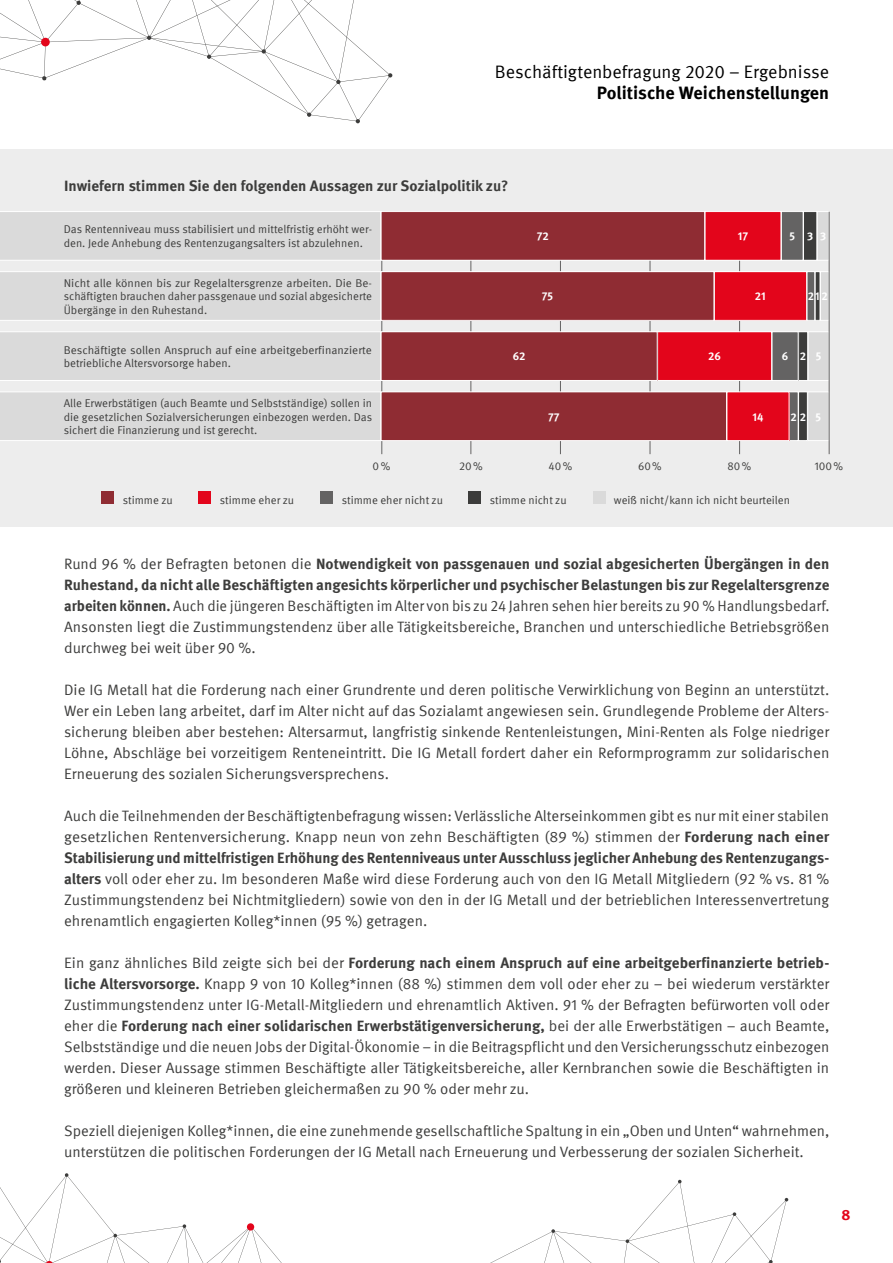
<style>
.page{position:relative;width:893px;height:1263px;background:#fff}
.page>*{position:absolute;margin:0;border:0;box-sizing:border-box;transform-origin:0 0}
.t1{font:18px "Meta IGM";color:#000}
.t2{font:700 18px "Meta IGM";color:#000}
.t3{font:15px/21px "Meta IGM";color:#3c3c3b;text-align:justify}
.t4{font:700 15px "Meta IGM";color:#3c3c3b}
.t5{font:700 15px "Meta IGM";color:#e3051b}
.t6{font:11.25px/13.5px "Meta IGM";color:#3c3c3b}
.t7{font:700 11.25px "Meta IGM";color:#fff}
.s1{font-weight:700}
</style>
<div class="page">
<svg style="left:0;top:0;width:392px;height:123px"></svg>
<svg style="left:490px;top:1180px;width:298px;height:83px"></svg>
<svg style="left:0;top:1173px;width:282px;height:90px"></svg>
<div style="left:247px;top:1223px;width:7px;height:7px;background:#e3051b;border-radius:50%"></div>
<div style="left:0;top:149px;width:893px;height:378px;background:#ededed"></div>
<hr style="left:471px;top:217px;width:1px;height:237px;background:#646363">
<hr style="left:382px;top:217px;width:1px;height:237px;background:#646363">
<hr style="left:560px;top:217px;width:1px;height:237px;background:#646363">
<hr style="left:650px;top:217px;width:1px;height:237px;background:#646363">
<hr style="left:739px;top:217px;width:1px;height:237px;background:#646363">
<div style="left:0;top:211px;width:381px;height:50px;background:#dadada"></div>
<div style="left:0;top:271px;width:381px;height:50px;background:#dadada"></div>
<div style="left:0;top:331px;width:381px;height:50px;background:#dadada"></div>
<div style="left:0;top:391px;width:381px;height:50px;background:#dadada"></div>
<div style="left:803px;top:212px;width:14px;height:48px;background:#3c3c3b"></div>
<div style="left:803px;top:211px;width:14px;height:49px;border:1px solid #fff"></div>
<div style="left:815px;top:272px;width:5px;height:48px;background:#3c3c3b"></div>
<div style="left:815px;top:271px;width:5px;height:50px;border:1px solid #fff"></div>
<div style="left:798px;top:332px;width:10px;height:48px;background:#3c3c3b"></div>
<div style="left:798px;top:332px;width:10px;height:49px;border:1px solid #fff"></div>
<div style="left:798px;top:392px;width:9px;height:49px;background:#3c3c3b"></div>
<div style="left:798px;top:392px;width:9px;height:49px;border:1px solid #fff"></div>
<div style="left:817px;top:212px;width:12px;height:48px;background:#dadada"></div>
<div style="left:817px;top:211px;width:12px;height:49px;border:1px solid #fff"></div>
<div style="left:820px;top:272px;width:9px;height:48px;background:#dadada"></div>
<div style="left:820px;top:271px;width:9px;height:50px;border:1px solid #fff"></div>
<div style="left:808px;top:332px;width:21px;height:48px;background:#dadada"></div>
<div style="left:808px;top:332px;width:21px;height:49px;border:1px solid #fff"></div>
<div style="left:808px;top:392px;width:21px;height:49px;background:#dadada"></div>
<div style="left:807px;top:392px;width:22px;height:49px;border:1px solid #fff"></div>
<div style="left:781px;top:212px;width:22px;height:48px;background:#646363"></div>
<div style="left:781px;top:211px;width:22px;height:49px;border:1px solid #fff"></div>
<div style="left:807px;top:272px;width:8px;height:48px;background:#646363"></div>
<div style="left:807px;top:271px;width:8px;height:50px;border:1px solid #fff"></div>
<div style="left:772px;top:332px;width:26px;height:48px;background:#646363"></div>
<div style="left:789px;top:392px;width:9px;height:49px;background:#646363"></div>
<div style="left:705px;top:212px;width:76px;height:48px;background:#e3051b"></div>
<div style="left:705px;top:211px;width:76px;height:49px;border:1px solid #fff"></div>
<div style="left:714px;top:272px;width:93px;height:48px;background:#e3051b"></div>
<div style="left:714px;top:271px;width:93px;height:50px;border:1px solid #fff"></div>
<div style="left:658px;top:332px;width:114px;height:48px;background:#e3051b"></div>
<div style="left:657px;top:332px;width:115px;height:49px;border:1px solid #fff"></div>
<div style="left:727px;top:392px;width:62px;height:49px;background:#e3051b"></div>
<div style="left:381px;top:212px;width:324px;height:48px;background:#8f2c33"></div>
<div style="left:381px;top:211px;width:324px;height:49px;border:1px solid #fff"></div>
<div style="left:381px;top:272px;width:333px;height:48px;background:#8f2c33"></div>
<div style="left:381px;top:271px;width:333px;height:50px;border:1px solid #fff"></div>
<div style="left:381px;top:332px;width:276px;height:48px;background:#8f2c33"></div>
<div style="left:381px;top:332px;width:276px;height:49px;border:1px solid #fff"></div>
<div style="left:381px;top:392px;width:345px;height:49px;background:#8f2c33"></div>
<div style="left:381px;top:392px;width:346px;height:49px;border:1px solid #fff"></div>
<hr style="left:829px;top:212px;width:1px;height:242px;background:#646363">
<div style="left:102px;top:491px;width:12px;height:13px;background:#8f2c33"></div>
<div style="left:199px;top:491px;width:12px;height:13px;background:#e3051b"></div>
<div style="left:320px;top:491px;width:13px;height:13px;background:#646363"></div>
<div style="left:468px;top:491px;width:13px;height:13px;background:#3c3c3b"></div>
<div style="left:593px;top:491px;width:12px;height:13px;background:#dadada"></div>
<p class="t1" style="left:495px;top:58px;width:336px">Beschäftigtenbefragung 2020 – Ergebnisse</p>
<p class="t2" style="left:597px;top:78px;width:234px">Politische Weichenstellungen</p>
<p class="t4" style="left:64px;top:174px;width:446px">Inwiefern stimmen Sie den folgenden Aussagen zur Sozialpolitik zu?</p>
<p class="t6" style="left:64px;top:222px;width:310px">Das Rentenniveau muss stabilisiert und mittelfristig erhöht wer&shy;den. Jede Anhebung des Rentenzugangsalters ist abzulehnen.</p>
<p class="t6" style="left:64px;top:275px;width:310px;text-align:justify">Nicht alle können bis zur Regelaltersgrenze arbeiten. Die Be&shy;schäftigten brauchen daher passgenaue und sozial abgesicherte Übergänge in den Ruhestand.</p>
<p class="t6" style="left:64px;top:342px;width:310px">Beschäftigte sollen Anspruch auf eine arbeitgeberfinanzierte betriebliche Altersvorsorge haben.</p>
<p class="t6" style="left:64px;top:396px;width:310px;text-align:justify">Alle Erwerbstätigen (auch Beamte und Selbstständige) sollen in die gesetzlichen Sozialversicherungen einbezogen werden. Das sichert die Finanzierung und ist gerecht.</p>
<p class="t6" style="left:373px;top:459px;width:19px">0%</p>
<p class="t6" style="left:459px;top:459px;width:25px">20%</p>
<p class="t6" style="left:549px;top:459px;width:25px">40%</p>
<p class="t6" style="left:638px;top:459px;width:25px">60%</p>
<p class="t6" style="left:728px;top:459px;width:25px">80%</p>
<p class="t6" style="left:814px;top:459px;width:30px">100%</p>
<p class="t7" style="left:537px;top:227px;width:14px">72</p>
<p class="t7" style="left:807px;top:227px;width:8px">3</p>
<p class="t7" style="left:820px;top:227px;width:8px">3</p>
<p class="t7" style="left:738px;top:227px;width:12px">17</p>
<p class="t7" style="left:789px;top:227px;width:7px">5</p>
<p class="t7" style="left:755px;top:288px;width:13px">21</p>
<p class="t7" style="left:808px;top:288px;width:22px">212</p>
<p class="t7" style="left:542px;top:288px;width:13px">75</p>
<p class="t7" style="left:513px;top:348px;width:14px">62</p>
<p class="t7" style="left:708px;top:348px;width:14px">26</p>
<p class="t7" style="left:782px;top:348px;width:8px">6</p>
<p class="t7" style="left:800px;top:348px;width:8px">2</p>
<p class="t7" style="left:816px;top:348px;width:7px">5</p>
<p class="t7" style="left:791px;top:408px;width:17px">22</p>
<p class="t7" style="left:752px;top:408px;width:13px">14</p>
<p class="t7" style="left:548px;top:408px;width:13px">77</p>
<p class="t7" style="left:816px;top:408px;width:7px">5</p>
<p class="t6" style="left:123px;top:493px;width:51px">stimme zu</p>
<p class="t6" style="left:220px;top:493px;width:76px">stimme eher zu</p>
<p class="t6" style="left:342px;top:493px;width:103px">stimme eher nicht zu</p>
<p class="t6" style="left:490px;top:493px;width:78px">stimme nicht zu</p>
<p class="t6" style="left:614px;top:493px;width:178px">weiß nicht/kann ich nicht beurteilen</p>
<p class="t3" style="left:64px;top:552px;width:767px">Rund 96 % der Befragten betonen die <span class="s1">Notwendigkeit von passgenauen und sozial abgesicherten Übergängen in den Ruhestand, da nicht alle Beschäftigten angesichts körperlicher und psychischer Belastungen bis zur Regelaltersgrenze arbeiten können.</span> Auch die jüngeren Beschäftigten im Alter von bis zu 24 Jahren sehen hier bereits zu 90 % Handlungsbedarf.<br>Ansonsten liegt die Zustimmungstendenz über alle Tätigkeitsbereiche, Branchen und unterschiedliche Betriebsgrößen durchweg bei weit über 90 %.</p>
<p class="t3" style="left:64px;top:678px;width:767px">Die IG Metall hat die Forderung nach einer Grundrente und deren politische Verwirklichung von Beginn an unterstützt.<br>Wer ein Leben lang arbeitet, darf im Alter nicht auf das Sozialamt angewiesen sein. Grundlegende Probleme der Alters&shy;sicherung bleiben aber bestehen: Altersarmut, langfristig sinkende Rentenleistungen, Mini-Renten als Folge niedriger Löhne, Abschläge bei vorzeitigem Renteneintritt. Die IG Metall fordert daher ein Reformprogramm zur solidarischen Erneuerung des sozialen Sicherungsversprechens.</p>
<p class="t3" style="left:64px;top:804px;width:767px">Auch die Teilnehmenden der Beschäftigtenbefragung wissen: Verlässliche Alterseinkommen gibt es nur mit einer stabilen gesetzlichen Rentenversicherung. Knapp neun von zehn Beschäftigten (89 %) stimmen der <span class="s1">Forderung nach einer Stabilisierung und mittelfristigen Erhöhung des Rentenniveaus unter Ausschluss jeglicher Anhebung des Rentenzugangs&shy;alters</span> voll oder eher zu. Im besonderen Maße wird diese Forderung auch von den IG Metall Mitgliedern (92 % vs. 81 % Zustimmungstendenz bei Nichtmitgliedern) sowie von den in der IG Metall und der betrieblichen Interessenvertretung ehrenamtlich engagierten Kolleg*innen (95 %) getragen.</p>
<p class="t3" style="left:64px;top:951px;width:767px">Ein ganz ähnliches Bild zeigte sich bei der <span class="s1">Forderung nach einem Anspruch auf eine arbeitgeberfinanzierte betrieb&shy;liche Altersvorsorge.</span> Knapp 9 von 10 Kolleg*innen (88 %) stimmen dem voll oder eher zu – bei wiederum verstärkter Zustimmungstendenz unter IG-Metall-Mitgliedern und ehrenamtlich Aktiven. 91 % der Befragten befürworten voll oder eher die <span class="s1">Forderung nach einer solidarischen Erwerbstätigenversicherung,</span> bei der alle Erwerbstätigen – auch Beamte, Selbstständige und die neuen Jobs der Digital-Ökonomie – in die Beitragspflicht und den Versicherungsschutz einbezogen werden. Dieser Aussage stimmen Beschäftigte aller Tätigkeitsbereiche, aller Kernbranchen sowie die Beschäftigten in größeren und kleineren Betrieben gleichermaßen zu 90 % oder mehr zu.</p>
<p class="t3" style="left:64px;top:1119px;width:767px">Speziell diejenigen Kolleg*innen, die eine zunehmende gesellschaftliche Spaltung in ein „Oben und Unten“ wahrnehmen, unterstützen die politischen Forderungen der IG Metall nach Erneuerung und Verbesserung der sozialen Sicherheit.</p>
<p class="t5" style="left:841px;top:1203px;width:11px">8</p>
</div>
